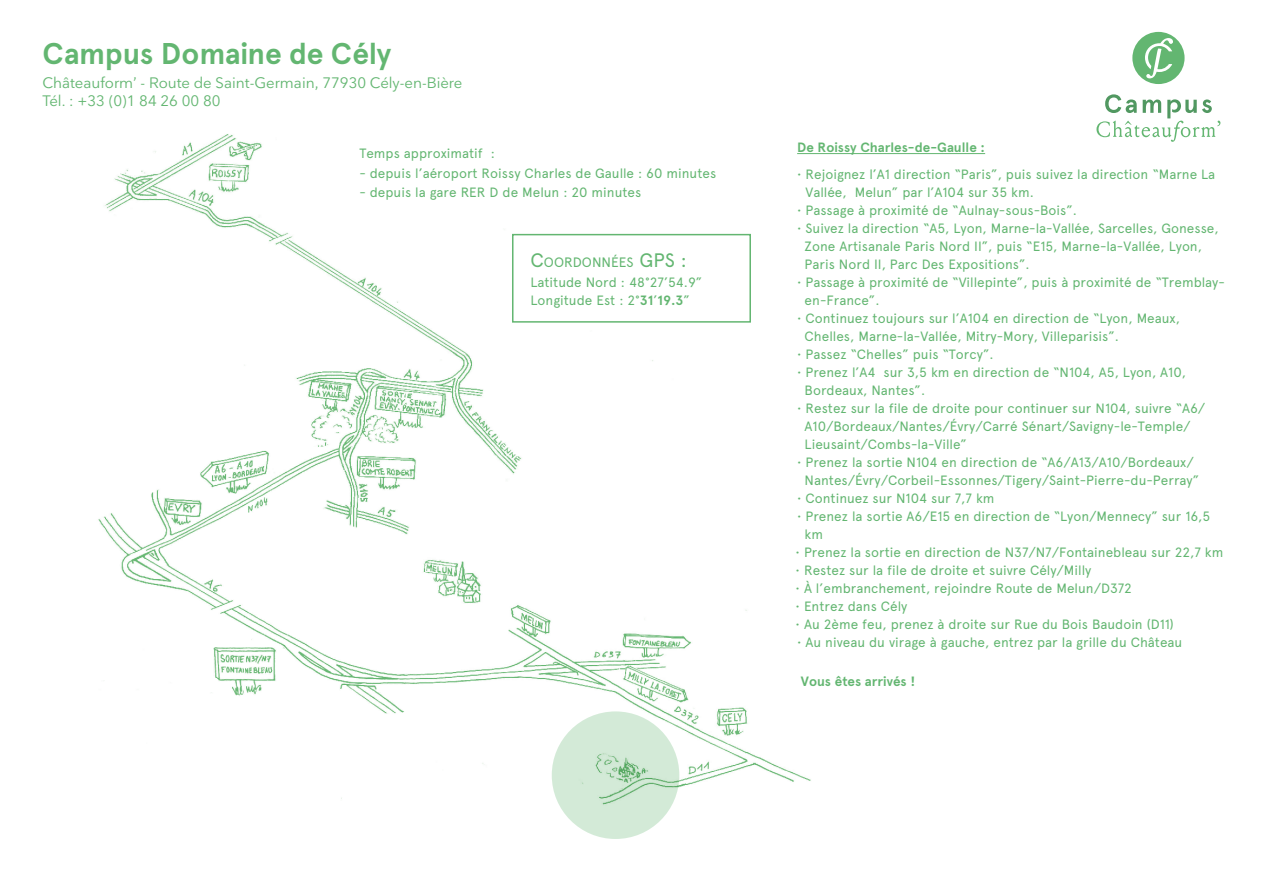
<style>
.page{position:relative;width:1263px;height:893px;background:#fff}
.page>*{position:absolute;margin:0;border:0;box-sizing:border-box;transform-origin:0 0}
.t1{font:700 30px "Apercu";letter-spacing:-.005em;color:#63b671}
.t2{font:15px/18px "Nationale";color:#63b671}
.Satellite_coordonnée{font:13.65px "Apercu";color:#63b671}
.Texte-acces{font:13.5px/18px "Apercu";color:#63b671}
.Satellite_coordonnée-2{font:13.5px/18px "Apercu";color:#63b671}
.Texte-acces-2{font:700 13.5px "Apercu";color:#63b671}
.s1{font-size:19.5px}
.s2{font-weight:700}
</style>
<div class="page">
<img style="left:98px;top:134px;width:739px;height:690px">
<svg style="left:1096px;top:94px;width:124px;height:48px"></svg>
<svg style="left:1132px;top:32px;width:52px;height:52px"></svg>
<hr style="left:797px;top:153px;width:188px;height:1px;background:#63b671">
<svg style="left:552px;top:711px;width:127px;height:128px;background:#cee7d2"></svg>
<div style="left:512px;top:234px;width:239px;height:89px;border:2px solid #63b671"></div>
<h1 class="t1" style="left:43px;top:35px;width:350px">Campus Domaine de Cély</h1>
<p class="t2" style="left:43px;top:74px;width:421px">Châteauform’ - Route de Saint-Germain, 77930 Cély-en-Bière<br>Tél. : +33 (0)1 84 26 00 80</p>
<p class="Satellite_coordonnée-2" style="left:359px;top:144px;width:137px">Temps approximatif :</p>
<p class="Satellite_coordonnée-2" style="left:359px;top:164px;width:358px">- depuis l’aéroport Roissy Charles de Gaulle : 60 minutes</p>
<p class="Satellite_coordonnée-2" style="left:359px;top:183px;width:284px">- depuis la gare RER D de Melun : 20 minutes</p>
<p class="Satellite_coordonnée" style="left:530px;top:254px;width:158px"><span class="s1">C</span>OORDONNÉES <span class="s1">GPS :</span></p>
<p class="Satellite_coordonnée-2" style="left:530px;top:273px;width:173px">Latitude Nord : 48°27’54.9”<br>Longitude Est : 2°<span class="s2">31</span>’<span class="s2">19.3</span>”</p>
<p class="Texte-acces-2" style="left:797px;top:139px;width:189px">De Roissy Charles-de-Gaulle :</p>
<p class="Texte-acces" style="left:805px;top:165px;width:411px;text-indent:-8px">• Rejoignez l’A1 direction “Paris”, puis suivez la direction “Marne La<br>Vallée, Melun” par l’A104 sur 35 km.</p>
<p class="Texte-acces" style="left:797px;top:201px;width:281px">• Passage à proximité de “Aulnay-sous-Bois”.</p>
<p class="Texte-acces" style="left:805px;top:219px;width:416px;text-indent:-8px">• Suivez la direction “A5, Lyon, Marne-la-Vallée, Sarcelles, Gonesse,<br>Zone Artisanale Paris Nord II”, puis “E15, Marne-la-Vallée, Lyon,<br>Paris Nord II, Parc Des Expositions”.</p>
<p class="Texte-acces" style="left:805px;top:273px;width:422px;text-indent:-8px">• Passage à proximité de “Villepinte”, puis à proximité de “Tremblay&shy;en-France”.</p>
<p class="Texte-acces" style="left:805px;top:309px;width:377px;text-indent:-8px">• Continuez toujours sur l’A104 en direction de “Lyon, Meaux,<br>Chelles, Marne-la-Vallée, Mitry-Mory, Villeparisis”.</p>
<p class="Texte-acces" style="left:797px;top:345px;width:198px">• Passez “Chelles” puis “Torcy”.</p>
<p class="Texte-acces" style="left:805px;top:363px;width:383px;text-indent:-8px">• Prenez l’A4 sur 3,5 km en direction de “N104, A5, Lyon, A10,<br>Bordeaux, Nantes”.</p>
<p class="Texte-acces" style="left:805px;top:399px;width:402px;text-indent:-8px">• Restez sur la file de droite pour continuer sur N104, suivre “A6/<br>A10/Bordeaux/Nantes/Évry/Carré Sénart/Savigny-le-Temple/<br>Lieusaint/Combs-la-Ville”</p>
<p class="Texte-acces" style="left:797px;top:453px;width:403px;text-align:center">• Prenez la sortie N104 en direction de “A6/A13/A10/Bordeaux/<br>Nantes/Évry/Corbeil-Essonnes/Tigery/Saint-Pierre-du-Perray”</p>
<p class="Texte-acces" style="left:797px;top:489px;width:199px">• Continuez sur N104 sur 7,7 km</p>
<p class="Texte-acces" style="left:805px;top:507px;width:407px;text-indent:-8px">• Prenez la sortie A6/E15 en direction de “Lyon/Mennecy” sur 16,5 km</p>
<p class="Texte-acces" style="left:796px;top:543px;width:429px">• Prenez la sortie en direction de N37/N7/Fontainebleau sur 22,7 km</p>
<p class="Texte-acces" style="left:796px;top:561px;width:297px">• Restez sur la file de droite et suivre Cély/Milly</p>
<p class="Texte-acces" style="left:796px;top:579px;width:338px">• À l’embranchement, rejoindre Route de Melun/D372</p>
<p class="Texte-acces" style="left:796px;top:597px;width:113px">• Entrez dans Cély</p>
<p class="Texte-acces" style="left:796px;top:615px;width:380px">• Au 2ème feu, prenez à droite sur Rue du Bois Baudoin (D11)</p>
<p class="Texte-acces" style="left:797px;top:633px;width:387px">• Au niveau du virage à gauche, entrez par la grille du Château</p>
<p class="Texte-acces-2" style="left:801px;top:673px;width:116px">Vous êtes arrivés !</p>
</div>
